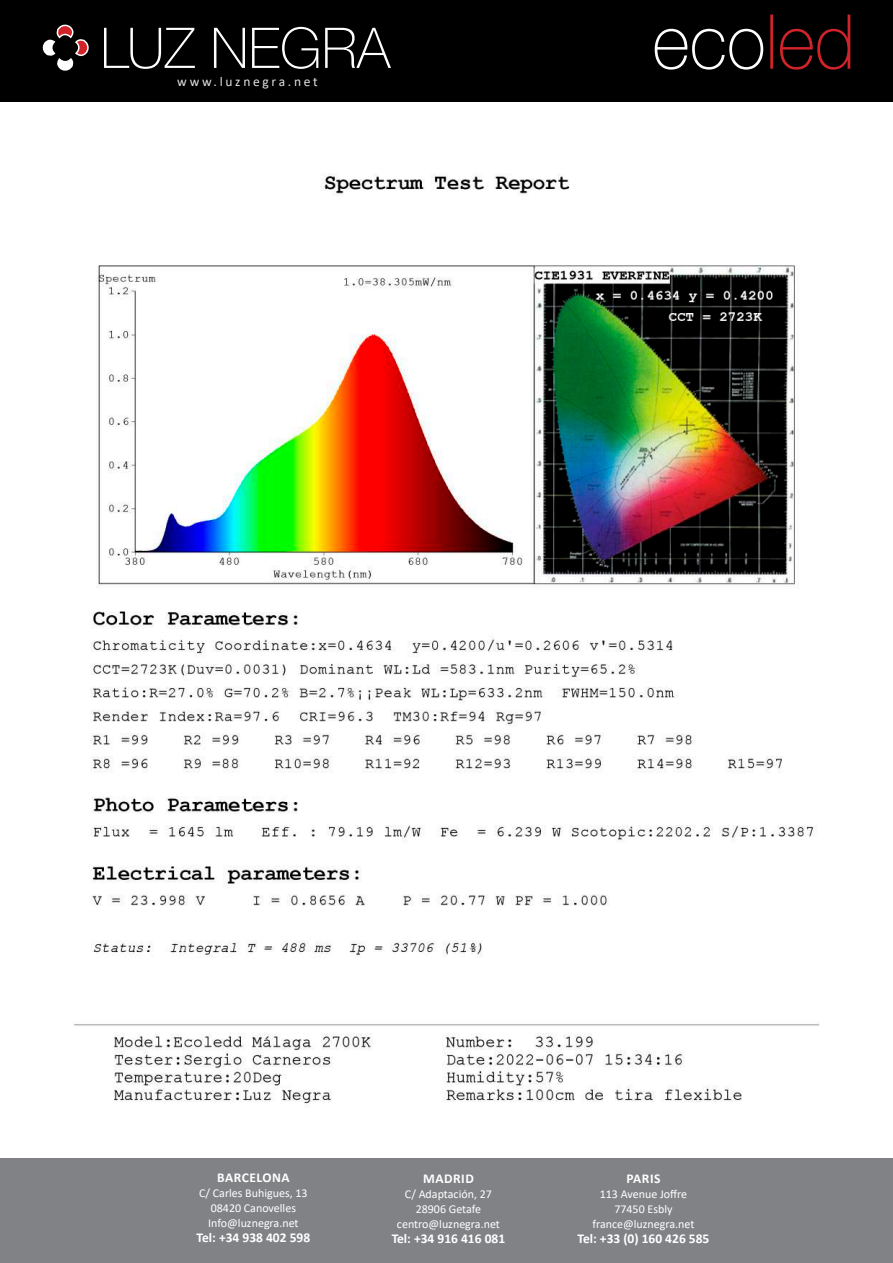
<style>
.page{position:relative;width:893px;height:1263px;background:#fff}
.page>*{position:absolute;margin:0;border:0;box-sizing:border-box;transform-origin:0 0}
.t1{font:700 13.5px "Calibri";color:#fff}
.t2{font:13.5px "Calibri";letter-spacing:.2em;color:#e1e2e4}
.t3{font:700 13.5px "Calibri";letter-spacing:.04em;color:#fff}
.t4{font:12px/15px "Calibri";color:#fff;text-align:center}
</style>
<div class="page">
<div style="left:0;top:0;width:893px;height:102px;background:#000"></div>
<svg style="left:104px;top:27px;width:287px;height:42px"></svg>
<svg style="left:770px;top:15px;width:80px;height:55px"></svg>
<svg style="left:655px;top:29px;width:108px;height:41px"></svg>
<img style="left:73px;top:173px;width:747px;height:933px">
<div style="left:0;top:1159px;width:893px;height:104px;background:#808285"></div>
<svg style="left:43px;top:24px;width:46px;height:47px"></svg>
<p class="t2" style="left:177px;top:73px;width:142px">www.luznegra.net</p>
<p class="t3" style="left:217px;top:1168px;width:74px">BARCELONA</p>
<p class="t4" style="left:199px;top:1185px;width:110px">C/ Carles Buhigues, 13<br>08420 Canovelles<br>Info@luznegra.net</p>
<p class="t1" style="left:197px;top:1228px;width:115px">Tel: +34 938 402 598</p>
<p class="t1" style="left:423px;top:1169px;width:52px">MADRID</p>
<p class="t4" style="left:397px;top:1186px;width:104px">C/ Adaptación, 27<br>28906 Getafe centro@luznegra.net</p>
<p class="t1" style="left:392px;top:1229px;width:115px">Tel: +34 916 416 081</p>
<p class="t1" style="left:626px;top:1169px;width:36px">PARIS</p>
<p class="t4" style="left:592px;top:1186px;width:104px">113 Avenue Joffre<br>77450 Esbly france@luznegra.net</p>
<p class="t1" style="left:577px;top:1229px;width:133px">Tel: +33 (0) 160 426 585</p>
</div>
